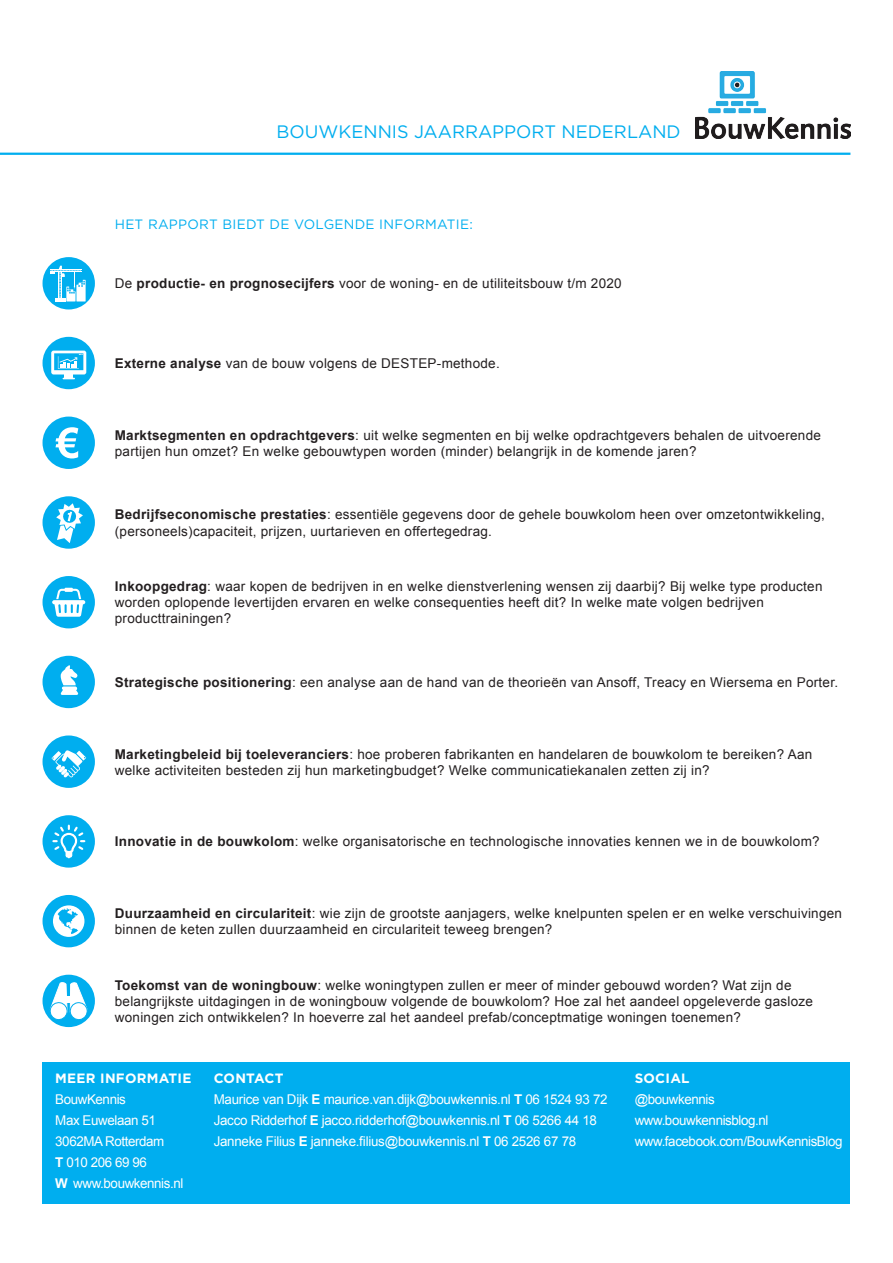
<style>
.page{position:relative;width:893px;height:1263px;background:#fff}
.page>*{position:absolute;margin:0;border:0;box-sizing:border-box;transform-origin:0 0}
.t1{font:18px "Gotham";color:#00aeef}
.t2{font:13.5px/16.2px "Arial";letter-spacing:.02em;color:#231f20}
.t3{font:13.5px "Arial";letter-spacing:-.02em;color:#fff}
.t4{font:13.5px "Gotham";letter-spacing:.02em;color:#00aeef}
.t5{font:700 13.5px "Gotham";letter-spacing:.02em;color:#fff}
.s1{font-weight:700}
</style>
<div class="page">
<hr style="left:0;top:153px;width:850px;height:2px;background:#00aeef">
<img style="left:696px;top:72px;width:155px;height:66px">
<div style="left:43px;top:1062px;width:807px;height:141px;background:#00aeef"></div>
<div style="left:43px;top:257px;width:52px;height:52px;background:#00aeef;border-radius:50%"></div>
<svg style="left:50px;top:266px;width:36px;height:35px"></svg>
<div style="left:43px;top:337px;width:52px;height:52px;background:#00aeef;border-radius:50%"></div>
<svg style="left:51px;top:351px;width:35px;height:28px"></svg>
<div style="left:43px;top:417px;width:52px;height:52px;background:#00aeef;border-radius:50%"></div>
<svg style="left:56px;top:427px;width:22px;height:31px"></svg>
<div style="left:43px;top:496px;width:52px;height:53px;background:#00aeef;border-radius:50%"></div>
<svg style="left:56px;top:503px;width:27px;height:40px"></svg>
<div style="left:43px;top:656px;width:52px;height:52px;background:#00aeef;border-radius:50%"></div>
<svg style="left:60px;top:665px;width:19px;height:30px"></svg>
<div style="left:43px;top:735px;width:52px;height:53px;background:#00aeef;border-radius:50%"></div>
<svg style="left:52px;top:750px;width:34px;height:27px"></svg>
<div style="left:43px;top:815px;width:52px;height:53px;background:#00aeef;border-radius:50%"></div>
<svg style="left:52px;top:825px;width:33px;height:33px"></svg>
<div style="left:43px;top:975px;width:52px;height:52px;background:#00aeef;border-radius:50%"></div>
<svg style="left:49px;top:982px;width:39px;height:39px"></svg>
<div style="left:63px;top:996px;width:9px;height:6px;background:#fff"></div>
<div style="left:43px;top:576px;width:52px;height:52px;background:#00aeef;border-radius:50%"></div>
<svg style="left:52px;top:588px;width:33px;height:29px"></svg>
<div style="left:43px;top:895px;width:52px;height:52px;background:#00aeef;border-radius:50%"></div>
<svg style="left:53px;top:905px;width:31px;height:32px"></svg>
<p class="t1" style="left:277px;top:120px;width:405px">BOUWKENNIS JAARRAPPORT NEDERLAND</p>
<p class="t4" style="left:115px;top:215px;width:359px">HET RAPPORT BIEDT DE VOLGENDE INFORMATIE:</p>
<p class="t2" style="left:115px;top:275px;width:508px">De <span class="s1">productie- en prognosecijfers</span> voor de woning- en de utiliteitsbouw t/m 2020</p>
<p class="t2" style="left:115px;top:355px;width:387px"><span class="s1">Externe analyse</span> van de bouw volgens de DESTEP-methode.</p>
<p class="t2" style="left:115px;top:427px;width:708px"><span class="s1">Marktsegmenten en opdrachtgevers</span>: uit welke segmenten en bij welke opdrachtgevers behalen de uitvoerende partijen hun omzet? En welke gebouwtypen worden (minder) belangrijk in de komende jaren?</p>
<p class="t2" style="left:115px;top:506px;width:712px"><span class="s1">Bedrijfseconomische prestaties</span>: essentiële gegevens door de gehele bouwkolom heen over omzetontwikkeling, (personeels)capaciteit, prijzen, uurtarieven en offertegedrag.</p>
<p class="t2" style="left:115px;top:578px;width:709px"><span class="s1">Inkoopgedrag</span>: waar kopen de bedrijven in en welke dienstverlening wensen zij daarbij? Bij welke type producten worden oplopende levertijden ervaren en welke consequenties heeft dit? In welke mate volgen bedrijven producttrainingen?</p>
<p class="t2" style="left:115px;top:674px;width:725px"><span class="s1">Strategische positionering</span>: een analyse aan de hand van de theorieën van Ansoff, Treacy en Wiersema en Porter.</p>
<p class="t2" style="left:115px;top:746px;width:699px"><span class="s1">Marketingbeleid bij toeleveranciers</span>: hoe proberen fabrikanten en handelaren de bouwkolom te bereiken? Aan welke activiteiten besteden zij hun marketingbudget? Welke communicatiekanalen zetten zij in?</p>
<p class="t2" style="left:115px;top:833px;width:706px"><span class="s1">Innovatie in de bouwkolom</span>: welke organisatorische en technologische innovaties kennen we in de bouwkolom?</p>
<p class="t2" style="left:115px;top:905px;width:729px"><span class="s1">Duurzaamheid en circulariteit</span>: wie zijn de grootste aanjagers, welke knelpunten spelen er en welke verschuivingen binnen de keten zullen duurzaamheid en circulariteit teweeg brengen?</p>
<p class="t2" style="left:115px;top:977px;width:700px"><span class="s1">Toekomst van de woningbouw</span>: welke woningtypen zullen er meer of minder gebouwd worden? Wat zijn de belangrijkste uitdagingen in de woningbouw volgende de bouwkolom? Hoe zal het aandeel opgeleverde gasloze woningen zich ontwikkelen? In hoeverre zal het aandeel prefab/conceptmatige woningen toenemen?</p>
<p class="t5" style="left:55px;top:1069px;width:138px">MEER INFORMATIE</p>
<p class="t5" style="left:214px;top:1069px;width:71px">CONTACT</p>
<p class="t3" style="left:55px;top:1092px;width:72px">BouwKennis</p>
<p class="t3" style="left:55px;top:1113px;width:102px">Max Euwelaan 51</p>
<p class="t3" style="left:55px;top:1134px;width:111px">3062MA Rotterdam</p>
<p class="t3" style="left:55px;top:1155px;width:93px"><span class="s1">T</span> 010 206 69 96</p>
<p class="t3" style="left:55px;top:1176px;width:130px"><span class="s1">W</span> www.bouwkennis.nl</p>
<p class="t3" style="left:214px;top:1092px;width:395px">Maurice van Dijk <span class="s1">E</span> maurice.van.dijk@bouwkennis.nl <span class="s1">T</span> 06 1524 93 72</p>
<p class="t3" style="left:214px;top:1113px;width:385px">Jacco Ridderhof <span class="s1">E</span> jacco.ridderhof@bouwkennis.nl <span class="s1">T</span> 06 5266 44 18</p>
<p class="t3" style="left:214px;top:1134px;width:364px">Janneke Filius <span class="s1">E</span> janneke.filius@bouwkennis.nl <span class="s1">T</span> 06 2526 67 78</p>
<p class="t5" style="left:635px;top:1069px;width:56px">SOCIAL</p>
<p class="t3" style="left:635px;top:1092px;width:82px">@bouwkennis</p>
<p class="t3" style="left:635px;top:1113px;width:135px">www.bouwkennisblog.nl</p>
<p class="t3" style="left:635px;top:1134px;width:209px">www.facebook.com/BouwKennisBlog</p>
</div>
